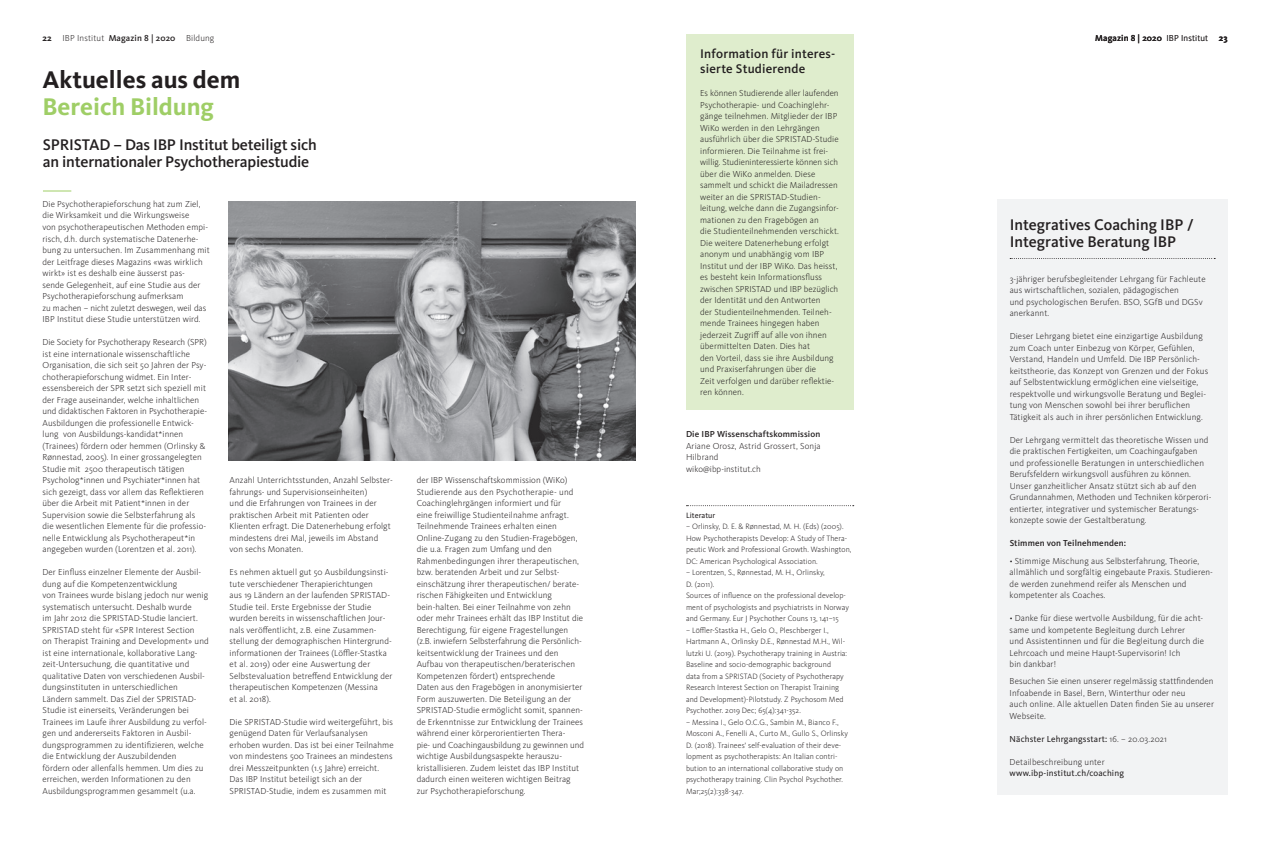
<style>
.page{position:relative;width:1270px;height:842px;background:#fff}
.page>*{position:absolute;margin:0;border:0;box-sizing:border-box;transform-origin:0 0}
.t1{font:700 25px "Kievit OT";color:#231f20}
.t2{font:700 25px "Kievit OT";color:#9fce66}
.t3{font:500 16px/17px "Kievit OT";letter-spacing:-.01em;color:#231f20}
.t4{font:500 13px/15px "Kievit OT";letter-spacing:.015em;color:#231f20}
.t5{font:300 9px/11.5px "Kievit OT";letter-spacing:.01em;color:#231f20}
.t6{font:500 9px "Kievit OT";letter-spacing:.015em;color:#231f20}
.t7{font:9px "Kievit OT";letter-spacing:.015em;color:#231f20}
.t8{font:300 8px/11.5px "Kievit OT";letter-spacing:.01em;color:#231f20}
.t9{font:8px "Kievit OT";letter-spacing:.005em;color:#231f20}
.s1{font-weight:700}
.s2{font-weight:500}
.s3{font-weight:300}
</style>
<div class="page">
<svg style="left:686px;top:505px;width:168px;height:1px"></svg>
<svg style="left:43px;top:190px;width:28px;height:1px"></svg>
<img style="left:228px;top:201px;width:407px;height:260px">
<div style="left:686px;top:34px;width:167px;height:375px;background:#dfedcd"></div>
<div style="left:997px;top:200px;width:230px;height:595px;background:#f2f3f4"></div>
<svg style="left:1010px;top:258px;width:205px;height:1px"></svg>
<p class="t5" style="left:43px;top:32px;width:173px"><span class="s1">22</span> IBP Institut <span class="s2">Magazin 8 | 2020</span> Bildung</p>
<h1 class="t1" style="left:43px;top:65px;width:199px">Aktuelles aus dem</h1>
<h1 class="t2" style="left:43px;top:92px;width:173px">Bereich Bildung</h1>
<h2 class="t3" style="left:43px;top:136px;width:275px">SPRISTAD – Das IBP Institut beteiligt sich an internationaler Psychotherapiestudie</h2>
<p class="t5" style="left:43px;top:198px;width:169px">Die Psychotherapieforschung hat zum Ziel, die Wirksamkeit und die Wirkungsweise<br>von psychotherapeutischen Methoden empi&shy;risch, d.h. durch systematische Datenerhe&shy;bung zu untersuchen. Im Zusammenhang mit der Leitfrage dieses Magazins «was wirklich wirkt» ist es deshalb eine äusserst pas-<br>sende Gelegenheit, auf eine Studie aus der Psychotherapieforschung aufmerksam<br>zu machen – nicht zuletzt deswegen, weil das IBP Institut diese Studie unterstützen wird.</p>
<p class="t5" style="left:43px;top:336px;width:166px">Die Society for Psychotherapy Research (SPR) ist eine internationale wissenschaftliche Organisation, die sich seit 50 Jahren der Psy&shy;chotherapieforschung widmet. Ein Inter&shy;essensbereich der SPR setzt sich speziell mit der Frage auseinander, welche inhaltlichen und didaktischen Faktoren in Psychotherapie-Ausbildungen die professionelle Entwick&shy;lung von Ausbildungs-kandidat*innen (Trainees) fördern oder hemmen (Orlinsky &amp; Rønnestad, 2005). In einer grossangelegten Studie mit 2500 therapeutisch tätigen Psycholog*innen und Psychiater*innen hat sich gezeigt, dass vor allem das Reflektieren über die Arbeit mit Patient*innen in der Supervision sowie die Selbsterfahrung als die wesentlichen Elemente für die professio&shy;nelle Entwicklung als Psychotherapeut*in angegeben wurden (Lorentzen et al. 2011).</p>
<p class="t5" style="left:43px;top:566px;width:168px">Der Einfluss einzelner Elemente der Ausbil&shy;dung auf die Kompetenzentwicklung<br>von Trainees wurde bislang jedoch nur wenig systematisch untersucht. Deshalb wurde<br>im Jahr 2012 die SPRISTAD-Studie lanciert.<br>SPRISTAD steht für «SPR Interest Section<br>on Therapist Training and Development» und ist eine internationale, kollaborative Lang&shy;zeit-Untersuchung, die quantitative und qualitative Daten von verschiedenen Ausbil&shy;dungsinstituten in unterschiedlichen Ländern sammelt. Das Ziel der SPRISTAD-Studie ist einerseits, Veränderungen bei Trainees im Laufe ihrer Ausbildung zu verfol&shy;gen und andererseits Faktoren in Ausbil&shy;dungsprogrammen zu identifizieren, welche die Entwicklung der Auszubildenden<br>fördern oder allenfalls hemmen. Um dies zu erreichen, werden Informationen zu den Ausbildungsprogrammen gesammelt (u.a.</p>
<p class="t5" style="left:230px;top:474px;width:165px">Anzahl Unterrichtsstunden, Anzahl Selbster&shy;fahrungs- und Supervisionseinheiten)<br>und die Erfahrungen von Trainees in der praktischen Arbeit mit Patienten oder Klienten erfragt. Die Datenerhebung erfolgt mindestens drei Mal, jeweils im Abstand von sechs Monaten.</p>
<p class="t5" style="left:230px;top:567px;width:164px">Es nehmen aktuell gut 50 Ausbildungsinsti&shy;tute verschiedener Therapierichtungen<br>aus 19 Ländern an der laufenden SPRISTAD-Studie teil. Erste Ergebnisse der Studie wurden bereits in wissenschaftlichen Jour&shy;nals veröffentlicht, z.B. eine Zusammen&shy;stellung der demographischen Hintergrund&shy;informationen der Trainees (Löffler-Stastka et al. 2019) oder eine Auswertung der Selbstevaluation betreffend Entwicklung der therapeutischen Kompetenzen (Messina<br>et al. 2018).</p>
<p class="t5" style="left:230px;top:716px;width:166px">Die SPRISTAD-Studie wird weitergeführt, bis genügend Daten für Verlaufsanalysen erhoben wurden. Das ist bei einer Teilnahme von mindestens 500 Trainees an mindestens drei Messzeitpunkten (1.5 Jahre) erreicht.<br>Das IBP Institut beteiligt sich an der SPRISTAD-Studie, indem es zusammen mit</p>
<p class="t5" style="left:417px;top:475px;width:169px">der IBP Wissenschaftskommission (WiKo)<br>Studierende aus den Psychotherapie- und Coachinglehrgängen informiert und für<br>eine freiwillige Studienteilnahme anfragt.<br>Teilnehmende Trainees erhalten einen Online-Zugang zu den Studien-Fragebögen, die u.a. Fragen zum Umfang und den Rahmenbedingungen ihrer therapeutischen, bzw. beratenden Arbeit und zur Selbst&shy;einschätzung ihrer therapeutischen/ berate&shy;rischen Fähigkeiten und Entwicklung bein-halten. Bei einer Teilnahme von zehn oder mehr Trainees erhält das IBP Institut die Berechtigung, für eigene Fragestellungen (z.B. inwiefern Selbsterfahrung die Persönlich-- keitsentwicklung der Trainees und den Aufbau von therapeutischen/beraterischen Kompetenzen fördert) entsprechende<br>Daten aus den Fragebögen in anonymisierter Form auszuwerten. Die Beteiligung an der SPRISTAD-Studie ermöglicht somit, spannen&shy;de Erkenntnisse zur Entwicklung der Trainees während einer körperorientierten Thera--<br>pie- und Coachingausbildung zu gewinnen und wichtige Ausbildungsaspekte herauszu&shy;kristallisieren. Zudem leistet das IBP Institut dadurch einen weiteren wichtigen Beitrag zur Psychotherapieforschung.</p>
<h3 class="t4" style="left:700px;top:46px;width:136px">Information für interes&shy;sierte Studierende</h3>
<p class="t5" style="left:700px;top:87px;width:140px">Es können Studierende aller laufenden Psychotherapie- und Coachinglehr&shy;gänge teilnehmen. Mitglieder der IBP WiKo werden in den Lehrgängen ausführlich über die SPRISTAD-Studie informieren. Die Teilnahme ist frei&shy;willig. Studieninteressierte können sich über die WiKo anmelden. Diese sammelt und schickt die Mailadressen weiter an die SPRISTAD-Studien&shy;leitung, welche dann die Zugangsinfor-- mationen zu den Fragebögen an<br>die Studienteilnehmenden verschickt.<br>Die weitere Datenerhebung erfolgt anonym und unabhängig vom IBP Institut und der IBP WiKo. Das heisst, es besteht kein Informationsfluss zwischen SPRISTAD und IBP bezüglich der Identität und den Antworten<br>der Studienteilnehmenden. Teilneh&shy;mende Trainees hingegen haben jederzeit Zugriff auf alle von ihnen übermittelten Daten. Dies hat<br>den Vorteil, dass sie ihre Ausbildung und Praxiserfahrungen über die<br>Zeit verfolgen und darüber reflektie&shy;ren können.</p>
<p class="t6" style="left:686px;top:429px;width:136px">Die IBP Wissenschaftskommission</p>
<p class="t5" style="left:686px;top:440px;width:136px">Ariane Orosz, Astrid Grossert, Sonja<br>Hilbrand<br>wiko@ibp-institut.ch</p>
<p class="t9" style="left:686px;top:510px;width:31px">Literatur</p>
<p class="t8" style="left:686px;top:521px;width:167px">– Orlinsky, D. E. &amp; Rønnestad, M. H. (Eds) (2005).<br>How Psychotherapists Develop: A Study of Thera&shy;peutic Work and Professional Growth. Washington, DC: American Psychological Association.</p>
<p class="t8" style="left:686px;top:567px;width:164px">– Lorentzen, S., Rønnestad, M. H., Orlinsky,<br>D. (2011).<br>Sources of influence on the professional develop&shy;ment of psychologists and psychiatrists in Norway and Germany. Eur J Psychother Couns 13, 141–15</p>
<p class="t8" style="left:686px;top:624px;width:163px">– Löffler-Stastka H., Gelo O., Pleschberger I., Hartmann A., Orlinsky D.E., Rønnestad M.H., Wil&shy;lutzki U. (2019). Psychotherapy training in Austria:<br>Baseline and socio-demographic background data from a SPRISTAD (Society of Psychotherapy Research Interest Section on Therapist Training and Development)-Pilotstudy. Z Psychosom Med Psychother. 2019 Dec; 65(4):341-352.</p>
<p class="t8" style="left:686px;top:716px;width:163px">– Messina I., Gelo O.C.G., Sambin M., Bianco F., Mosconi A., Fenelli A., Curto M., Gullo S., Orlinsky D. (2018). Trainees' self-evaluation of their deve&shy;lopment as psychotherapists: An Italian contri&shy;bution to an international collaborative study on psychotherapy training. Clin Psychol Psychother.<br>Mar;25(2):338-347.</p>
<p class="t6" style="left:1095px;top:33px;width:134px">Magazin 8 | 2020 <span class="s3">IBP Institut</span> <span class="s1">23</span></p>
<h2 class="t3" style="left:1010px;top:216px;width:185px">Integratives Coaching IBP /<br>Integrative Beratung IBP</h2>
<p class="t5" style="left:1010px;top:273px;width:197px">3-jähriger berufsbegleitender Lehrgang für Fachleute aus wirtschaftlichen, sozialen, pädagogischen<br>und psychologischen Berufen. BSO, SGfB und DGSv anerkannt.</p>
<p class="t5" style="left:1010px;top:331px;width:200px">Dieser Lehrgang bietet eine einzigartige Ausbildung zum Coach unter Einbezug von Körper, Gefühlen, Verstand, Handeln und Umfeld. Die IBP Persönlich&shy;keitstheorie, das Konzept von Grenzen und der Fokus auf Selbstentwicklung ermöglichen eine vielseitige, respektvolle und wirkungsvolle Beratung und Beglei&shy;tung von Menschen sowohl bei ihrer beruflichen Tätigkeit als auch in ihrer persönlichen Entwicklung.</p>
<p class="t5" style="left:1010px;top:434px;width:203px">Der Lehrgang vermittelt das theoretische Wissen und die praktischen Fertigkeiten, um Coachingaufgaben und professionelle Beratungen in unterschiedlichen Berufsfeldern wirkungsvoll ausführen zu können.<br>Unser ganzheitlicher Ansatz stützt sich ab auf den Grundannahmen, Methoden und Techniken körperori&shy;entierter, integrativer und systemischer Beratungs&shy;konzepte sowie der Gestaltberatung.</p>
<p class="t6" style="left:1010px;top:538px;width:118px">Stimmen von Teilnehmenden:</p>
<p class="t5" style="left:1010px;top:555px;width:205px">• Stimmige Mischung aus Selbsterfahrung, Theorie, allmählich und sorgfältig eingebaute Praxis. Studieren&shy;de werden zunehmend reifer als Menschen und kompetenter als Coaches.</p>
<p class="t5" style="left:1010px;top:612px;width:196px">• Danke für diese wertvolle Ausbildung, für die acht&shy;same und kompetente Begleitung durch Lehrer<br>und Assistentinnen und für die Begleitung durch die Lehrcoach und meine Haupt-Supervisorin! Ich<br>bin dankbar!</p>
<p class="t5" style="left:1010px;top:676px;width:206px">Besuchen Sie einen unserer regelmässig stattfindenden Infoabende in Basel, Bern, Winterthur oder neu<br>auch online. Alle aktuellen Daten finden Sie au unserer Webseite.</p>
<p class="t7" style="left:1010px;top:734px;width:159px">Nächster Lehrgangsstart: <span class="s3">16. – 20.03.2021</span></p>
<p class="t5" style="left:1010px;top:756px;width:96px">Detailbeschreibung unter</p>
<p class="t7" style="left:1010px;top:768px;width:116px">www.ibp-institut.ch/coaching</p>
</div>
